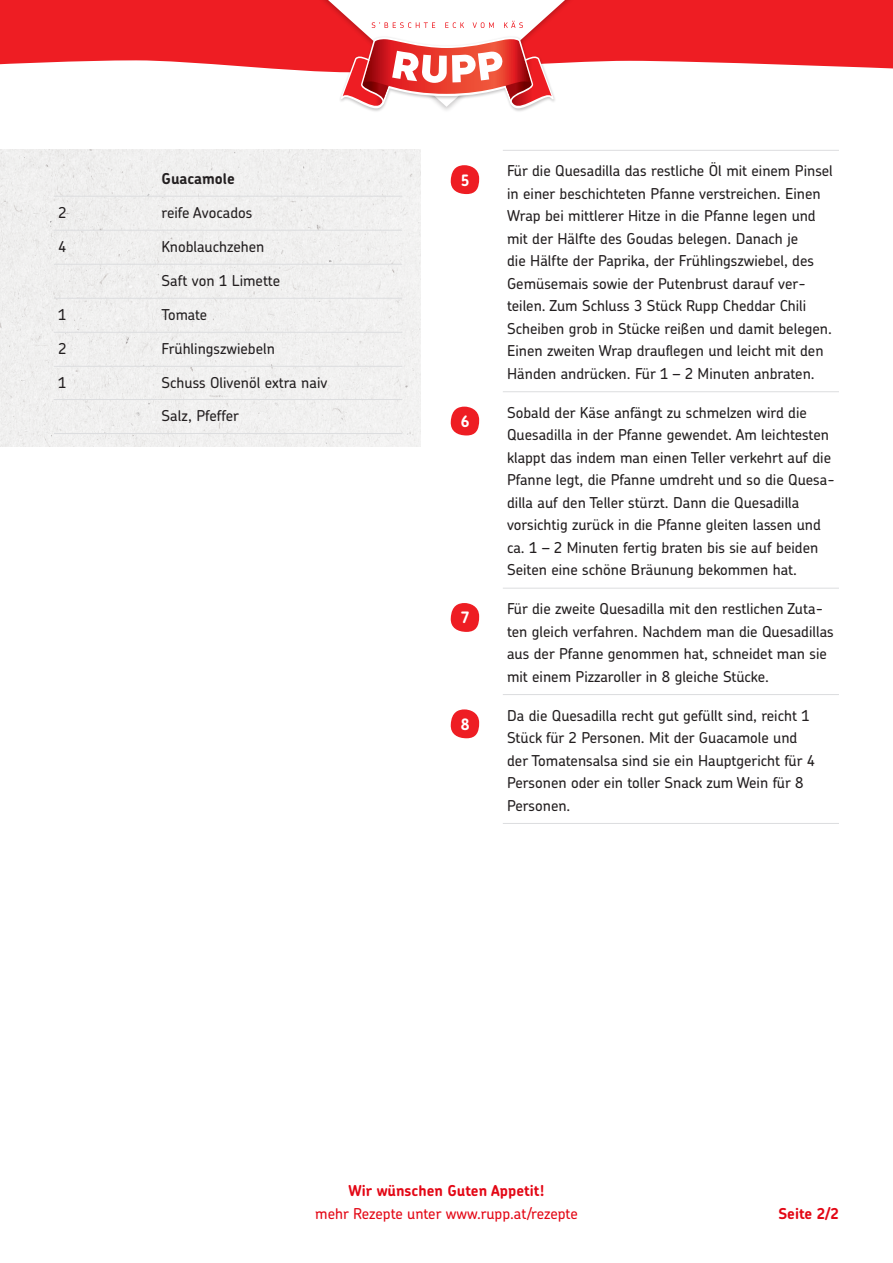
<style>
.page{position:relative;width:893px;height:1263px;background:#fff}
.page>*{position:absolute;margin:0;border:0;box-sizing:border-box;transform-origin:0 0}
.t1{font:700 15.75px "Chevin Pro";color:#fff}
.t2{font:500 15px/22.5px "Chevin Pro";color:#231f20}
.t3{font:500 15px "Chevin Pro";color:#e30715}
.t4{font:700 15px "Chevin Pro";color:#e30715}
.t5{font:700 15px "Chevin Pro";color:#231f20}
</style>
<div class="page">
<div style="left:0;top:150px;width:421px;height:296px;background:#f0f0ef"></div>
<hr style="left:54px;top:230px;width:103px;height:1px;background:#dcdddf">
<hr style="left:157px;top:230px;width:245px;height:1px;background:#dcdddf">
<hr style="left:54px;top:264px;width:103px;height:1px;background:#dcdddf">
<hr style="left:157px;top:264px;width:245px;height:1px;background:#dcdddf">
<hr style="left:54px;top:298px;width:103px;height:1px;background:#dcdddf">
<hr style="left:157px;top:298px;width:245px;height:1px;background:#dcdddf">
<hr style="left:54px;top:332px;width:103px;height:1px;background:#dcdddf">
<hr style="left:157px;top:332px;width:245px;height:1px;background:#dcdddf">
<hr style="left:54px;top:366px;width:103px;height:1px;background:#dcdddf">
<hr style="left:157px;top:366px;width:245px;height:1px;background:#dcdddf">
<hr style="left:54px;top:399px;width:103px;height:1px;background:#dcdddf">
<hr style="left:157px;top:399px;width:245px;height:1px;background:#dcdddf">
<hr style="left:54px;top:433px;width:103px;height:1px;background:#dcdddf">
<hr style="left:157px;top:433px;width:245px;height:1px;background:#dcdddf">
<hr style="left:54px;top:196px;width:103px;height:1px;background:#dcdddf">
<hr style="left:157px;top:196px;width:245px;height:1px;background:#dcdddf">
<hr style="left:503px;top:150px;width:336px;height:1px;background:#dcdddf">
<hr style="left:503px;top:391px;width:336px;height:1px;background:#dcdddf">
<hr style="left:503px;top:588px;width:336px;height:1px;background:#dcdddf">
<hr style="left:503px;top:694px;width:336px;height:1px;background:#dcdddf">
<hr style="left:503px;top:823px;width:336px;height:1px;background:#dcdddf">
<svg style="left:450px;top:165px;width:29px;height:29px"></svg>
<svg style="left:450px;top:407px;width:29px;height:28px"></svg>
<svg style="left:450px;top:603px;width:29px;height:29px"></svg>
<svg style="left:450px;top:709px;width:29px;height:29px"></svg>
<svg style="left:0;top:0;width:893px;height:72px;fill:#ee1d23"></svg>
<img style="left:315px;top:0;width:263px;height:72px">
<img style="left:365px;top:108px;width:165px;height:3px">
<svg style="left:328px;top:0;width:237px;height:108px"></svg>
<p class="t5" style="left:162px;top:169px;width:75px">Guacamole</p>
<p class="t2" style="left:58px;top:201px;width:10px">2</p>
<p class="t2" style="left:162px;top:201px;width:92px">reife Avocados</p>
<p class="t2" style="left:58px;top:235px;width:10px">4</p>
<p class="t2" style="left:162px;top:235px;width:104px">Knoblauchzehen</p>
<p class="t2" style="left:162px;top:269px;width:120px">Saft von 1 Limette</p>
<p class="t2" style="left:58px;top:303px;width:10px">1</p>
<p class="t2" style="left:162px;top:303px;width:47px">Tomate</p>
<p class="t2" style="left:58px;top:337px;width:10px">2</p>
<p class="t2" style="left:162px;top:337px;width:115px">Frühlingszwiebeln</p>
<p class="t2" style="left:58px;top:371px;width:10px">1</p>
<p class="t2" style="left:162px;top:371px;width:167px">Schuss Olivenöl extra naiv</p>
<p class="t2" style="left:162px;top:404px;width:79px">Salz, Pfeffer</p>
<p class="t1" style="left:461px;top:170px;width:10px">5</p>
<p class="t2" style="left:507px;top:159px;width:327px">Für die Quesadilla das restliche Öl mit einem Pinsel in einer beschichteten Pfanne verstreichen. Einen Wrap bei mittlerer Hitze in die Pfanne legen und mit der Hälfte des Goudas belegen. Danach je<br>die Hälfte der Paprika, der Frühlingszwiebel, des Gemüsemais sowie der Putenbrust darauf ver&shy;teilen. Zum Schluss 3 Stück Rupp Cheddar Chili Scheiben grob in Stücke reißen und damit belegen.<br>Einen zweiten Wrap drauflegen und leicht mit den Händen andrücken. Für 1 – 2 Minuten anbraten.</p>
<p class="t1" style="left:461px;top:411px;width:10px">6</p>
<p class="t2" style="left:507px;top:401px;width:329px">Sobald der Käse anfängt zu schmelzen wird die Quesadilla in der Pfanne gewendet. Am leichtesten klappt das indem man einen Teller verkehrt auf die Pfanne legt, die Pfanne umdreht und so die Quesa&shy;dilla auf den Teller stürzt. Dann die Quesadilla vorsichtig zurück in die Pfanne gleiten lassen und ca. 1 – 2 Minuten fertig braten bis sie auf beiden Seiten eine schöne Bräunung bekommen hat.</p>
<p class="t1" style="left:461px;top:607px;width:10px">7</p>
<p class="t2" style="left:507px;top:597px;width:328px">Für die zweite Quesadilla mit den restlichen Zuta&shy;ten gleich verfahren. Nachdem man die Quesadillas aus der Pfanne genommen hat, schneidet man sie mit einem Pizzaroller in 8 gleiche Stücke.</p>
<p class="t1" style="left:461px;top:714px;width:10px">8</p>
<p class="t2" style="left:507px;top:704px;width:310px">Da die Quesadilla recht gut gefüllt sind, reicht 1<br>Stück für 2 Personen. Mit der Guacamole und der Tomatensalsa sind sie ein Hauptgericht für 4<br>Personen oder ein toller Snack zum Wein für 8<br>Personen.</p>
<p class="t4" style="left:349px;top:1181px;width:197px">Wir wünschen Guten Appetit!</p>
<p class="t3" style="left:315px;top:1203px;width:264px">mehr Rezepte unter www.rupp.at/rezepte</p>
<p class="t4" style="left:778px;top:1203px;width:62px">Seite 2/2</p>
</div>
